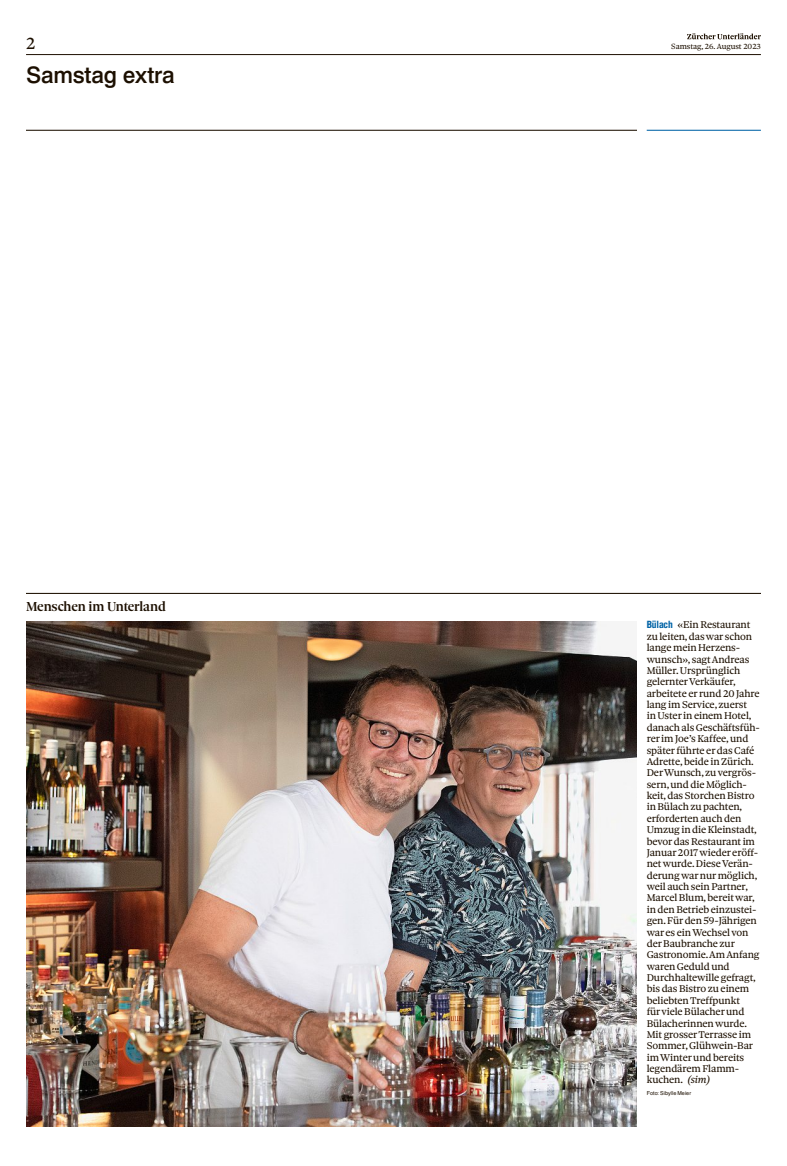
<style>
.page{position:relative;width:787px;height:1166px;background:#fff}
.page>*{position:absolute;margin:0;border:0;box-sizing:border-box;transform-origin:0 0}
.t1{font:22.75px "Newhouse DT Medium OV BSTJYS";letter-spacing:-.01em;color:#1c0f00}
.t2{font:17.5px "Sole Serif Text Regular OV BSTJYR";color:#1c0f00}
.t3{font:14px "Sole Serif Headline Medium OV BSTJYW";letter-spacing:-.015em;color:#1c0f00}
.t4{font:10.5px/11.4px "Sole Serif Text Regular OV BSTJYR";letter-spacing:-.01em;color:#1c0f00}
.t5{font:8.05px "Sole Serif Text Regular OV BSTJYR";letter-spacing:-.005em;color:#1c0f00}
.t6{font:5.42px "Newhouse DT Regular OV BSTJYV";letter-spacing:.01em;color:#1c0f00}
.s1{font-family:"Newhouse DT Cond Ext Bold OV BSTJYT";font-size:10.06px;color:#0063a6}
.s2{font-family:"Sole Serif Text Regular It OV BSTJYU"}
</style>
<div class="page">
<hr style="left:26px;top:54px;width:734px;height:1px;background:#1c0f00">
<svg style="left:687px;top:33px;width:73px;height:6px"></svg>
<img style="left:26px;top:621px;width:610px;height:505px">
<hr style="left:26px;top:593px;width:734px;height:1px;background:#1c0f00">
<hr style="left:646px;top:130px;width:114px;height:1px;background:#0063a6">
<hr style="left:26px;top:130px;width:610px;height:1px;background:#1c0f00">
<h2 class="t2" style="left:26px;top:32px;width:11px">2</h2>
<p class="t5" style="left:671px;top:41px;width:91px">Samstag, 26. August 2023</p>
<h1 class="t1" style="left:26px;top:61px;width:150px">Samstag extra</h1>
<h3 class="t3" style="left:26px;top:598px;width:141px">Menschen im Unterland</h3>
<p class="t4" style="left:646px;top:619px;width:114px"><span class="s1">Bülach</span> «Ein Restaurant zu leiten, daswar schon lange mein Herzens&shy;wunsch», sagtAndreas<br>Müller. Ursprünglich gelernterVerkäufer, arbeitete er rund 20 Jahre lang im Service,zuerst<br>in Usterin einem Hotel, danach als Geschäftsfüh&shy;rerim Joe’s Kaffee, und später führte er das Café<br>Adrette, beide in Zürich.<br>DerWunsch,zu vergrös&shy;sern, und die Möglich&shy;keit, das Storchen Bistro in Bülach zu pachten, erforderten auch den<br>Umzug in die Kleinstadt, bevor das Restaurant im<br>Januar 2017wieder eröff&shy;netwurde.DieseVerän&shy;derungwar nurmöglich, weil auch sein Partner,<br>Marcel Blum, bereitwar, in den Betrieb einzustei&shy;gen. Für den 59-Jährigen war es einWechsel von derBaubranche zur<br>Gastronomie.AmAnfang waren Geduld und<br>Durchhaltewille gefragt, bis das Bistro zu einem beliebtenTreffpunkt fürviele Bülacher und<br>Bülacherinnenwurde.<br>Mit grosserTerrasse im<br>Sommer,Glühwein-Bar imWinter und bereits legendärem Flamm&shy;kuchen. <span class="s2">(sim)</span></p>
<p class="t6" style="left:646px;top:1090px;width:46px">Foto: Sibylle Meier</p>
</div>
